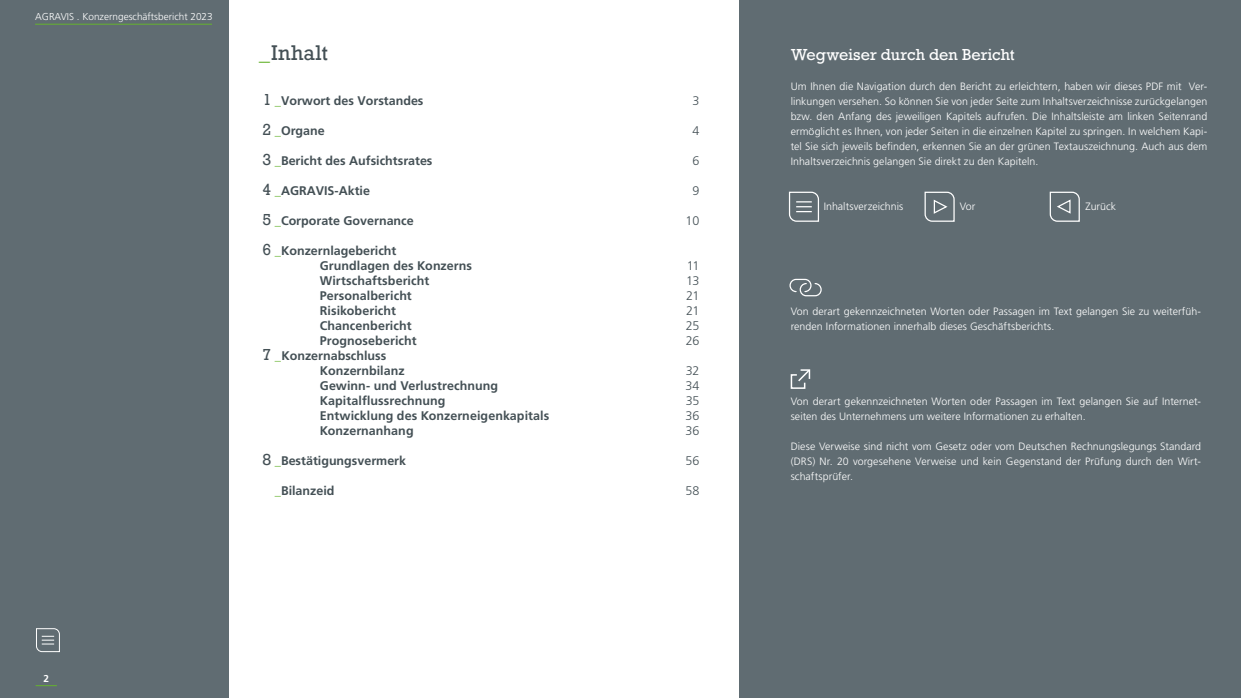
<style>
.page{position:relative;width:1241px;height:698px;background:#fff}
.page>*{position:absolute;margin:0;border:0;box-sizing:border-box;transform-origin:0 0}
.t1{font:20px "Rockwell";letter-spacing:.015em;color:#445055}
.t2{font:15px "Rockwell";color:#fff}
.t3{font:15px/30px "Rockwell";color:#445055}
.t4{font:700 12.5px/15px "Frutiger LT Pro";color:#445055}
.t5{font:300 12.5px "Frutiger LT Pro";letter-spacing:-.02em;color:#445055}
.t6{font:300 10.62px/15px "Frutiger LT Pro";letter-spacing:.005em;color:#fff;text-align:justify}
.t7{font:300 10px "Frutiger LT Pro";color:#fff}
.t8{font:700 10px "Frutiger LT Pro";color:#fff}
.s1{color:#65b32e}
</style>
<div class="page">
<div style="left:0;top:0;width:228px;height:698px;background:#606c72"></div>
<svg style="left:36px;top:685px;width:21px;height:1px"></svg>
<hr style="left:35px;top:24px;width:177px;height:1px;background:#65b32e">
<svg style="left:36px;top:628px;width:24px;height:24px"></svg>
<div style="left:739px;top:0;width:501px;height:698px;background:#606c72"></div>
<svg style="left:788px;top:191px;width:31px;height:31px"></svg>
<svg style="left:1049px;top:191px;width:31px;height:31px"></svg>
<svg style="left:924px;top:191px;width:31px;height:31px"></svg>
<div style="left:799px;top:283px;width:22px;height:13px;border:1px solid #fff;border-radius:6px"></div>
<div style="left:789px;top:279px;width:22px;height:13px;border:1px solid #fff;border-radius:6px"></div>
<svg style="left:790px;top:369px;width:20px;height:20px"></svg>
<p class="t7" style="left:35px;top:11px;width:179px">AGRAVIS . Konzerngeschäftsbericht 2023</p>
<h1 class="t1" style="left:259px;top:40px;width:70px"><span class="s1">_</span>Inhalt</h1>
<h2 class="t2" style="left:790px;top:45px;width:226px">Wegweiser durch den Bericht</h2>
<p class="t6" style="left:790px;top:79px;width:418px">Um Ihnen die Navigation durch den Bericht zu erleichtern, haben wir dieses PDF mit Ver&shy;linkungen versehen. So können Sie von jeder Seite zum Inhaltsverzeichnisse zurückgelangen bzw. den Anfang des jeweiligen Kapitels aufrufen. Die Inhaltsleiste am linken Seitenrand ermöglicht es Ihnen, von jeder Seiten in die einzelnen Kapitel zu springen. In welchem Kapi&shy;tel Sie sich jeweils befinden, erkennen Sie an der grünen Textauszeichnung. Auch aus dem Inhaltsverzeichnis gelangen Sie direkt zu den Kapiteln.</p>
<p class="t6" style="left:823px;top:199px;width:81px">Inhaltsverzeichnis</p>
<h2 class="t3" style="left:262px;top:85px;width:11px">1<br>2</h2>
<p class="t4" style="left:275px;top:93px;width:150px"><span class="s1">_</span>Vorwort des Vorstandes</p>
<p class="t5" style="left:692px;top:93px;width:8px">3</p>
<p class="t4" style="left:275px;top:123px;width:52px"><span class="s1">_</span>Organe</p>
<p class="t5" style="left:692px;top:123px;width:8px">4</p>
<p class="t4" style="left:275px;top:153px;width:159px"><span class="s1">_</span>Bericht des Aufsichtsrates</p>
<p class="t5" style="left:692px;top:153px;width:8px">6</p>
<p class="t4" style="left:275px;top:183px;width:97px"><span class="s1">_</span>AGRAVIS-Aktie</p>
<p class="t5" style="left:692px;top:183px;width:8px">9</p>
<p class="t4" style="left:275px;top:213px;width:140px"><span class="s1">_</span>Corporate Governance</p>
<p class="t5" style="left:685px;top:213px;width:15px">10</p>
<p class="t4" style="left:320px;top:243px;width:154px;text-indent:-45px"><span class="s1">_</span>Konzernlagebericht<br>Grundlagen des Konzerns</p>
<h2 class="t3" style="left:262px;top:145px;width:10px;text-align:justify">3<br>4<br>5<br>6</h2>
<p class="t6" style="left:959px;top:199px;width:17px">Vor</p>
<p class="t6" style="left:1085px;top:199px;width:32px">Zurück</p>
<p class="t5" style="left:686px;top:258px;width:14px">11</p>
<p class="t4" style="left:320px;top:273px;width:111px">Wirtschaftsbericht</p>
<p class="t5" style="left:686px;top:273px;width:15px">13</p>
<p class="t4" style="left:320px;top:288px;width:93px">Personalbericht</p>
<p class="t5" style="left:686px;top:288px;width:15px">21</p>
<p class="t4" style="left:320px;top:303px;width:78px">Risikobericht</p>
<p class="t5" style="left:686px;top:303px;width:15px">21</p>
<p class="t4" style="left:320px;top:318px;width:93px">Chancenbericht</p>
<p class="t5" style="left:685px;top:318px;width:15px">25</p>
<p class="t4" style="left:320px;top:333px;width:98px">Prognosebericht</p>
<p class="t5" style="left:685px;top:333px;width:15px">26</p>
<p class="t4" style="left:320px;top:348px;width:86px;text-indent:-45px"><span class="s1">_</span>Konzernabschluss<br>Konzernbilanz</p>
<h2 class="t3" style="left:262px;top:340px;width:10px">7</h2>
<p class="t5" style="left:685px;top:363px;width:15px">32</p>
<p class="t4" style="left:320px;top:378px;width:180px">Gewinn- und Verlustrechnung</p>
<p class="t5" style="left:685px;top:378px;width:16px">34</p>
<p class="t4" style="left:320px;top:393px;width:127px">Kapitalflussrechnung</p>
<p class="t5" style="left:685px;top:393px;width:15px">35</p>
<p class="t4" style="left:320px;top:408px;width:231px">Entwicklung des Konzerneigenkapitals</p>
<p class="t5" style="left:685px;top:408px;width:15px">36</p>
<p class="t4" style="left:320px;top:423px;width:95px">Konzernanhang</p>
<p class="t5" style="left:685px;top:423px;width:15px">36</p>
<p class="t4" style="left:275px;top:453px;width:133px"><span class="s1">_</span>Bestätigungsvermerk</p>
<p class="t5" style="left:685px;top:453px;width:15px">56</p>
<p class="t4" style="left:275px;top:483px;width:61px"><span class="s1">_</span>Bilanzeid</p>
<p class="t5" style="left:685px;top:483px;width:15px">58</p>
<h2 class="t3" style="left:262px;top:445px;width:10px">8</h2>
<p class="t6" style="left:790px;top:304px;width:412px">Von derart gekennzeichneten Worten oder Passagen im Text gelangen Sie zu weiterfüh&shy;renden Informationen innerhalb dieses Geschäftsberichts.</p>
<p class="t6" style="left:790px;top:394px;width:412px">Von derart gekennzeichneten Worten oder Passagen im Text gelangen Sie auf Internet&shy;seiten des Unternehmens um weitere Informationen zu erhalten.</p>
<p class="t6" style="left:790px;top:439px;width:412px">Diese Verweise sind nicht vom Gesetz oder vom Deutschen Rechnungslegungs Standard (DRS) Nr. 20 vorgesehene Verweise und kein Gegenstand der Prüfung durch den Wirt&shy;schaftsprüfer.</p>
<p class="t8" style="left:43px;top:672px;width:7px">2</p>
</div>
